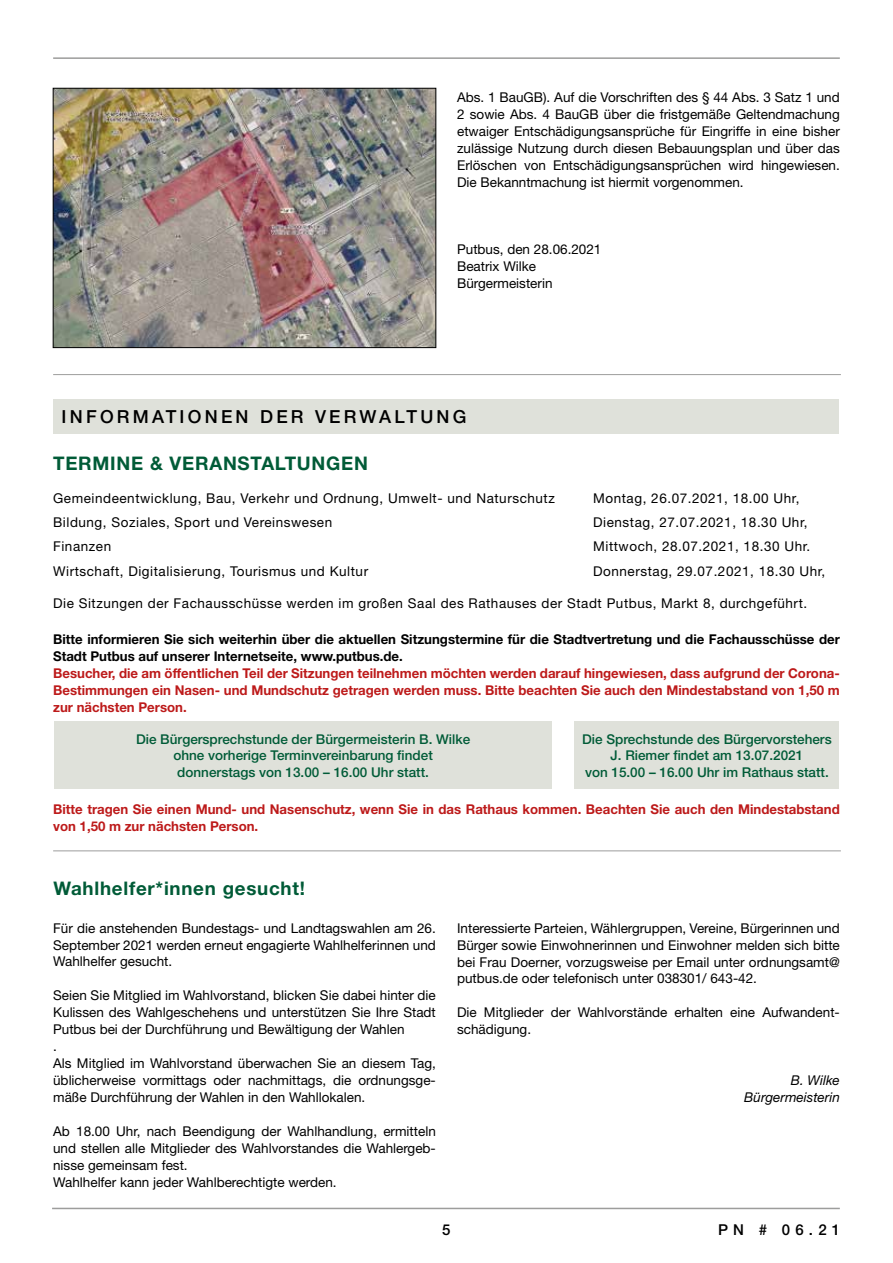
<style>
.page{position:relative;width:893px;height:1263px;background:#fff}
.page>*{position:absolute;margin:0;border:0;box-sizing:border-box;transform-origin:0 0}
.t1{font:700 18.75px "Helvetica Neue LT Std";letter-spacing:.04em;color:#005b37}
.t2{font:500 18px "Helvetica Neue LT Std";letter-spacing:.18em;color:#000}
.t3{font:500 15px "Helvetica Neue LT Std";color:#000}
.t4{font:13.5px/17px "Helvetica Neue LT Std";color:#000}
.t5{font:13.5px "Helvetica Neue LT Std";letter-spacing:.04em;color:#000}
.t6{font:700 13.5px/17px "Helvetica Neue LT Std";color:#bd1a1a;text-align:justify}
.t7{font:500 13.5px/16.5px "Helvetica Neue LT Std";color:#005b37;text-align:center}
.t8{font:700 13.5px/17px "Helvetica Neue LT Std";color:#000}
.t9{font:italic 13.5px/17px "Helvetica Neue LT Std";color:#000;text-align:right}
</style>
<div class="page">
<hr style="left:53px;top:57px;width:787px;height:2px;background:#9d9d9c">
<hr style="left:52px;top:1208px;width:788px;height:1px;background:#9d9d9c">
<img style="left:55px;top:90px;width:379px;height:256px">
<div style="left:53px;top:88px;width:383px;height:260px;border:1px solid #000"></div>
<hr style="left:53px;top:374px;width:788px;height:1px;background:#9d9d9c">
<div style="left:53px;top:400px;width:786px;height:34px;background:#dfe1da"></div>
<div style="left:54px;top:721px;width:498px;height:68px;background:#dfe1da"></div>
<div style="left:574px;top:721px;width:265px;height:68px;background:#dfe1da"></div>
<hr style="left:53px;top:850px;width:788px;height:1px;background:#9d9d9c">
<p class="t4" style="left:457px;top:88px;width:384px;text-align:justify">Abs. 1 BauGB). Auf die Vorschriften des § 44 Abs. 3 Satz 1 und 2 sowie Abs. 4 BauGB über die fristgemäße Geltendmachung etwaiger Entschädigungsansprüche für Eingriffe in eine bisher zulässige Nutzung durch diesen Bebauungsplan und über das Erlöschen von Entschädigungsansprüchen wird hingewiesen.<br>Die Bekanntmachung ist hiermit vorgenommen.</p>
<p class="t4" style="left:457px;top:241px;width:146px">Putbus, den 28.06.2021<br>Beatrix Wilke<br>Bürgermeisterin</p>
<h2 class="t2" style="left:62px;top:406px;width:406px">INFORMATIONEN DER VERWALTUNG</h2>
<h1 class="t1" style="left:53px;top:452px;width:316px">TERMINE &amp; VERANSTALTUNGEN</h1>
<p class="t5" style="left:53px;top:490px;width:503px">Gemeindeentwicklung, Bau, Verkehr und Ordnung, Umwelt- und Naturschutz</p>
<p class="t5" style="left:593px;top:490px;width:208px">Montag, 26.07.2021, 18.00 Uhr,</p>
<p class="t5" style="left:53px;top:514px;width:281px">Bildung, Soziales, Sport und Vereinswesen</p>
<p class="t5" style="left:593px;top:514px;width:216px">Dienstag, 27.07.2021, 18.30 Uhr,</p>
<p class="t5" style="left:53px;top:538px;width:60px">Finanzen</p>
<p class="t5" style="left:593px;top:538px;width:219px">Mittwoch, 28.07.2021, 18.30 Uhr.</p>
<p class="t5" style="left:53px;top:563px;width:316px">Wirtschaft, Digitalisierung, Tourismus und Kultur</p>
<p class="t5" style="left:593px;top:563px;width:234px">Donnerstag, 29.07.2021, 18.30 Uhr,</p>
<p class="t5" style="left:53px;top:595px;width:755px">Die Sitzungen der Fachausschüsse werden im großen Saal des Rathauses der Stadt Putbus, Markt 8, durchgeführt.</p>
<p class="t8" style="left:53px;top:631px;width:788px">Bitte informieren Sie sich weiterhin über die aktuellen Sitzungstermine für die Stadtvertretung und die Fachausschüsse der<br>Stadt Putbus auf unserer Internetseite, www.putbus.de.</p>
<p class="t6" style="left:53px;top:665px;width:788px">Besucher, die am öffentlichen Teil der Sitzungen teilnehmen möchten werden darauf hingewiesen, dass aufgrund der Corona-Bestimmungen ein Nasen- und Mundschutz getragen werden muss. Bitte beachten Sie auch den Mindestabstand von 1,50 m zur nächsten Person.</p>
<p class="t7" style="left:136px;top:730px;width:336px">Die Bürgersprechstunde der Bürgermeisterin B. Wilke ohne vorherige Terminvereinbarung findet donnerstags von 13.00 – 16.00 Uhr statt.</p>
<p class="t7" style="left:582px;top:730px;width:251px">Die Sprechstunde des Bürgervorstehers<br>J. Riemer findet am 13.07.2021<br>von 15.00 – 16.00 Uhr im Rathaus statt.</p>
<p class="t6" style="left:53px;top:800px;width:788px">Bitte tragen Sie einen Mund- und Nasenschutz, wenn Sie in das Rathaus kommen. Beachten Sie auch den Mindestabstand von 1,50 m zur nächsten Person.</p>
<h1 class="t1" style="left:53px;top:876px;width:253px">Wahlhelfer*innen gesucht!</h1>
<p class="t4" style="left:53px;top:919px;width:384px;text-align:justify">Für die anstehenden Bundestags- und Landtagswahlen am 26.<br>September 2021 werden erneut engagierte Wahlhelferinnen und Wahlhelfer gesucht.</p>
<p class="t4" style="left:53px;top:987px;width:384px">Seien Sie Mitglied im Wahlvorstand, blicken Sie dabei hinter die Kulissen des Wahlgeschehens und unterstützen Sie Ihre Stadt Putbus bei der Durchführung und Bewältigung der Wahlen<br>.<br>Als Mitglied im Wahlvorstand überwachen Sie an diesem Tag, üblicherweise vormittags oder nachmittags, die ordnungsge&shy;mäße Durchführung der Wahlen in den Wahllokalen.</p>
<p class="t4" style="left:53px;top:1122px;width:384px">Ab 18.00 Uhr, nach Beendigung der Wahlhandlung, ermitteln und stellen alle Mitglieder des Wahlvorstandes die Wahlergeb&shy;nisse gemeinsam fest.<br>Wahlhelfer kann jeder Wahlberechtigte werden.</p>
<p class="t4" style="left:457px;top:919px;width:384px;text-align:justify">Interessierte Parteien, Wählergruppen, Vereine, Bürgerinnen und Bürger sowie Einwohnerinnen und Einwohner melden sich bitte bei Frau Doerner, vorzugsweise per Email unter ordnungsamt@ putbus.de oder telefonisch unter 038301/ 643-42.</p>
<p class="t4" style="left:457px;top:1004px;width:384px">Die Mitglieder der Wahlvorstände erhalten eine Aufwandent&shy;schädigung.</p>
<p class="t9" style="left:744px;top:1072px;width:97px">B. Wilke<br>Bürgermeisterin</p>
<p class="t3" style="left:442px;top:1221px;width:10px">5</p>
<p class="t3" style="left:718px;top:1221px;width:124px">PN # 06.21</p>
</div>
